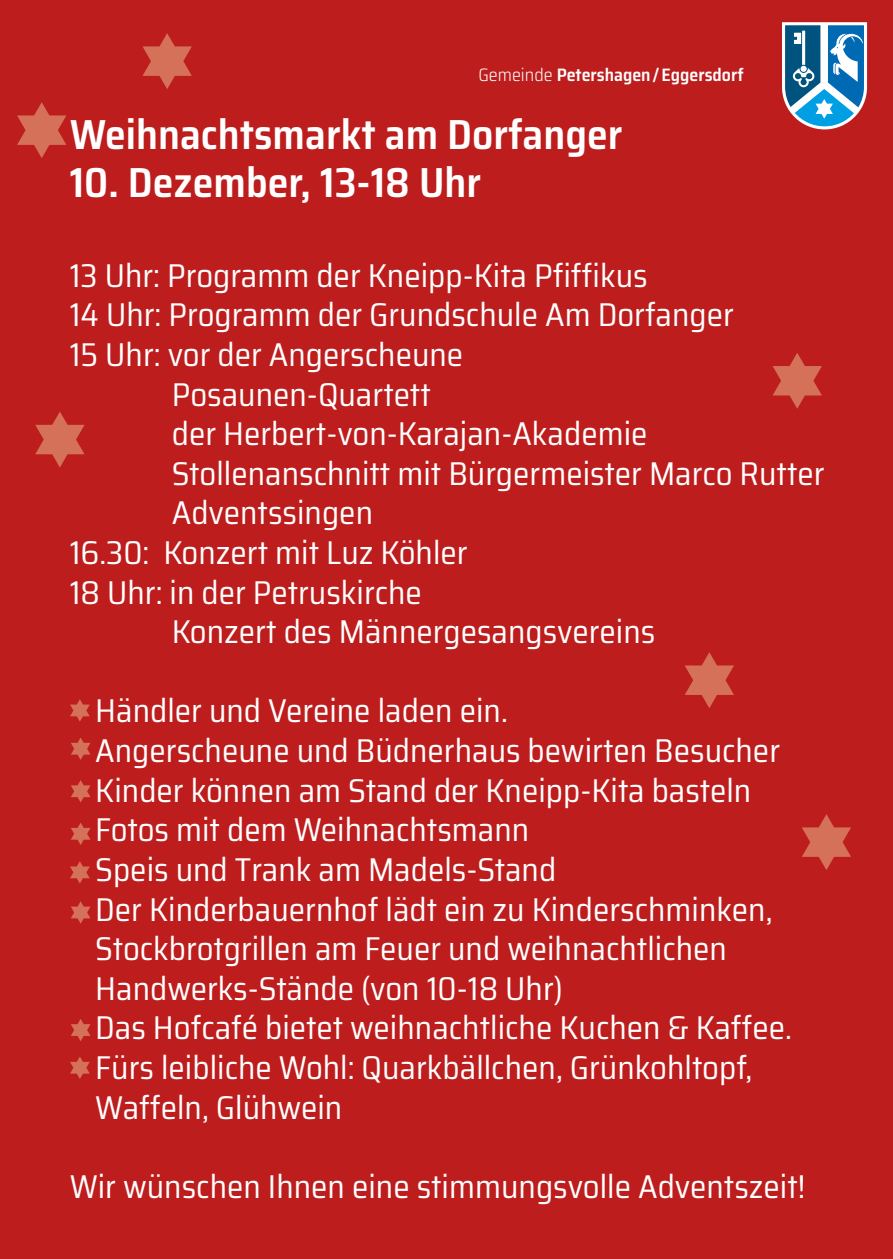
<style>
.page{position:relative;width:893px;height:1259px;background:#be1d1d}
.page>*{position:absolute;margin:0;border:0;box-sizing:border-box;transform-origin:0 0}
.t1{font:600 semi-condensed 42px "Saira";color:#fff}
.t2{font:semi-condensed 33px/39.6px "Saira";color:#fff}
.t3{font:600 semi-condensed 18px "Saira";color:#fff}
.s1{font-weight:300}
</style>
<div class="page">
<svg style="left:782px;top:22px;width:85px;height:107px;background:#6998ba"></svg>
<svg style="left:17px;top:102px;width:49px;height:56px"></svg>
<svg style="left:142px;top:33px;width:50px;height:56px"></svg>
<svg style="left:70px;top:699px;width:20px;height:22px"></svg>
<svg style="left:70px;top:1057px;width:20px;height:22px"></svg>
<svg style="left:71px;top:1019px;width:20px;height:22px"></svg>
<svg style="left:71px;top:901px;width:20px;height:22px"></svg>
<svg style="left:70px;top:861px;width:20px;height:22px"></svg>
<svg style="left:71px;top:823px;width:20px;height:22px"></svg>
<svg style="left:71px;top:780px;width:20px;height:22px"></svg>
<svg style="left:71px;top:738px;width:20px;height:22px"></svg>
<svg style="left:802px;top:814px;width:49px;height:56px"></svg>
<svg style="left:35px;top:412px;width:50px;height:55px"></svg>
<svg style="left:773px;top:353px;width:49px;height:56px"></svg>
<svg style="left:685px;top:652px;width:49px;height:56px"></svg>
<p class="t3" style="left:478px;top:61px;width:267px"><span class="s1">Gemeinde</span> Petershagen / Eggersdorf</p>
<p class="t1" style="left:70px;top:103px;width:554px">Weihnachtsmarkt am Dorfanger</p>
<p class="t1" style="left:70px;top:151px;width:413px">10. Dezember, 13-18 Uhr</p>
<p class="t2" style="left:70px;top:255px;width:579px">13 Uhr: Programm der Kneipp-Kita Pfiffikus</p>
<p class="t2" style="left:70px;top:294px;width:666px">14 Uhr: Programm der Grundschule Am Dorfanger</p>
<p class="t2" style="left:70px;top:334px;width:395px">15 Uhr: vor der Angerscheune</p>
<p class="t2" style="left:172px;top:373px;width:261px">Posaunen-Quartett</p>
<p class="t2" style="left:172px;top:413px;width:477px">der Herbert-von-Karajan-Akademie</p>
<p class="t2" style="left:172px;top:453px;width:654px">Stollenanschnitt mit Bürgermeister Marco Rutter</p>
<p class="t2" style="left:172px;top:492px;width:203px">Adventssingen</p>
<p class="t2" style="left:70px;top:532px;width:399px">16.30: Konzert mit Luz Köhler</p>
<p class="t2" style="left:70px;top:571px;width:354px">18 Uhr: in der Petruskirche</p>
<p class="t2" style="left:172px;top:611px;width:485px">Konzert des Männergesangsvereins</p>
<p class="t2" style="left:95px;top:690px;width:698px">Händler und Vereine laden ein.<br>Angerscheune und Büdnerhaus bewirten Besucher Kinder können am Stand der Kneipp-Kita basteln Fotos mit dem Weihnachtsmann<br>Speis und Trank am Madels-Stand<br>Der Kinderbauernhof lädt ein zu Kinderschminken, Stockbrotgrillen am Feuer und weihnachtlichen Handwerks-Stände (von 10-18 Uhr)<br>Das Hofcafé bietet weihnachtliche Kuchen &amp; Kaffee.<br>Fürs leibliche Wohl: Quarkbällchen, Grünkohltopf, Waffeln, Glühwein</p>
<p class="t2" style="left:70px;top:1165px;width:737px">Wir wünschen Ihnen eine stimmungsvolle Adventszeit!</p>
</div>
